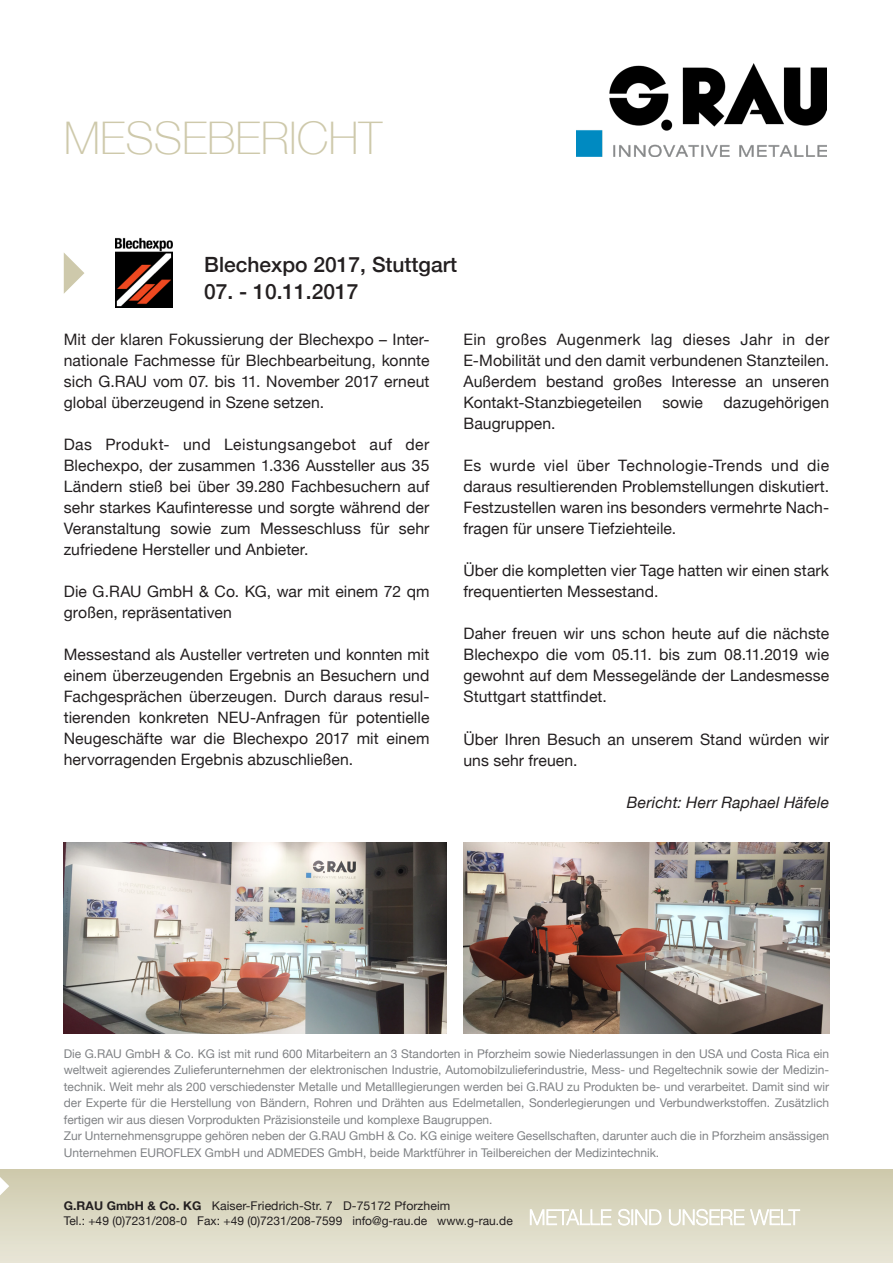
<style>
.page{position:relative;width:893px;height:1263px;background:#fff}
.page>*{position:absolute;margin:0;border:0;box-sizing:border-box;transform-origin:0 0}
.t1{font:100 45px "Helvetica Neue";color:#cec9ab}
.t2{font:500 21px "Helvetica Neue";color:#231f20}
.t3{font:15.75px/21px "Helvetica Neue";letter-spacing:.005em;color:#231f20;text-align:justify}
.t4{font:italic 15.75px "Helvetica Neue";letter-spacing:.01em;color:#231f20}
.t5{font:12px/16.5px "Helvetica Neue";color:#808285;text-align:justify}
.t6{font:12px "Helvetica Neue";color:#231f20}
.s1{font-weight:700}
</style>
<div class="page">
<img style="left:577px;top:64px;width:250px;height:92px">
<div style="left:0;top:1169px;width:893px;height:94px;background:linear-gradient(to bottom,#cecaac,#e8e6d7)"></div>
<svg style="left:0;top:1177px;width:9px;height:18px"></svg>
<svg style="left:530px;top:1207px;width:82px;height:20px"></svg>
<svg style="left:618px;top:1209px;width:44px;height:17px"></svg>
<svg style="left:669px;top:1206px;width:131px;height:22px"></svg>
<svg style="left:64px;top:253px;width:20px;height:41px"></svg>
<img style="left:64px;top:842px;width:382px;height:191px">
<img style="left:463px;top:842px;width:366px;height:191px">
<img style="left:115px;top:237px;width:57px;height:71px">
<p class="t1" style="left:64px;top:103px;width:320px">MESSEBERICHT</p>
<p class="t2" style="left:204px;top:247px;width:254px">Blechexpo 2017, Stuttgart</p>
<p class="t2" style="left:204px;top:274px;width:156px">07. - 10.11.2017</p>
<p class="t3" style="left:64px;top:329px;width:367px">Mit der klaren Fokussierung der Blechexpo – Inter&shy;nationale Fachmesse für Blechbearbeitung, konnte sich G.RAU vom 07. bis 11. November 2017 erneut global überzeugend in Szene setzen.</p>
<p class="t3" style="left:64px;top:435px;width:367px">Das Produkt- und Leistungsangebot auf der Blechexpo, der zusammen 1.336 Aussteller aus 35<br>Ländern stieß bei über 39.280 Fachbesuchern auf sehr starkes Kaufinteresse und sorgte während der Veranstaltung sowie zum Messeschluss für sehr zufriedene Hersteller und Anbieter.</p>
<p class="t3" style="left:64px;top:582px;width:367px">Die G.RAU GmbH &amp; Co. KG, war mit einem 72 qm großen, repräsentativen</p>
<p class="t3" style="left:64px;top:645px;width:367px">Messestand als Austeller vertreten und konnten mit einem überzeugenden Ergebnis an Besuchern und Fachgesprächen überzeugen. Durch daraus resul&shy;tierenden konkreten NEU-Anfragen für potentielle Neugeschäfte war die Blechexpo 2017 mit einem hervorragenden Ergebnis abzuschließen.</p>
<p class="t3" style="left:463px;top:329px;width:367px">Ein großes Augenmerk lag dieses Jahr in der E-Mobilität und den damit verbundenen Stanzteilen.<br>Außerdem bestand großes Interesse an unseren Kontakt-Stanzbiegeteilen</p>
<p class="t3" style="left:662px;top:392px;width:42px">sowie</p>
<p class="t3" style="left:723px;top:392px;width:107px">dazugehörigen</p>
<p class="t3" style="left:463px;top:413px;width:94px">Baugruppen.</p>
<p class="t3" style="left:463px;top:456px;width:367px">Es wurde viel über Technologie-Trends und die daraus resultierenden Problemstellungen diskutiert.<br>Festzustellen waren ins besonders vermehrte Nach&shy;fragen für unsere Tiefziehteile.</p>
<p class="t3" style="left:463px;top:561px;width:367px">Über die kompletten vier Tage hatten wir einen stark frequentierten Messestand.</p>
<p class="t3" style="left:463px;top:624px;width:367px">Daher freuen wir uns schon heute auf die nächste Blechexpo die vom 05.11. bis zum 08.11.2019 wie gewohnt auf dem Messegelände der Landesmesse Stuttgart stattfindet.</p>
<p class="t3" style="left:463px;top:729px;width:367px">Über Ihren Besuch an unserem Stand würden wir uns sehr freuen.</p>
<p class="t4" style="left:627px;top:791px;width:204px">Bericht: Herr Raphael Häfele</p>
<p class="t5" style="left:64px;top:1046px;width:767px">Die G.RAU GmbH &amp; Co. KG ist mit rund 600 Mitarbeitern an 3 Standorten in Pforzheim sowie Niederlassungen in den USA und Costa Rica ein weltweit agierendes Zulieferunternehmen der elektronischen Industrie, Automobilzulieferindustrie, Mess- und Regeltechnik sowie der Medizin&shy;technik. Weit mehr als 200 verschiedenster Metalle und Metalllegierungen werden bei G.RAU zu Produkten be- und verarbeitet. Damit sind wir der Experte für die Herstellung von Bändern, Rohren und Drähten aus Edelmetallen, Sonderlegierungen und Verbundwerkstoffen. Zusätzlich fertigen wir aus diesen Vorprodukten Präzisionsteile und komplexe Baugruppen.</p>
<p class="t5" style="left:64px;top:1128px;width:767px">Zur Unternehmensgruppe gehören neben der G.RAU GmbH &amp; Co. KG einige weitere Gesellschaften, darunter auch die in Pforzheim ansässigen<br>Unternehmen EUROFLEX GmbH und ADMEDES GmbH, beide Marktführer in Teilbereichen der Medizintechnik.</p>
<p class="t6" style="left:64px;top:1197px;width:388px"><span class="s1">G.RAU GmbH &amp; Co. KG</span> Kaiser-Friedrich-Str. 7 D-75172 Pforzheim</p>
<p class="t6" style="left:64px;top:1212px;width:451px">Tel.: +49 (0)7231/208-0 Fax: +49 (0)7231/208-7599 info@g-rau.de www.g-rau.de</p>
</div>
